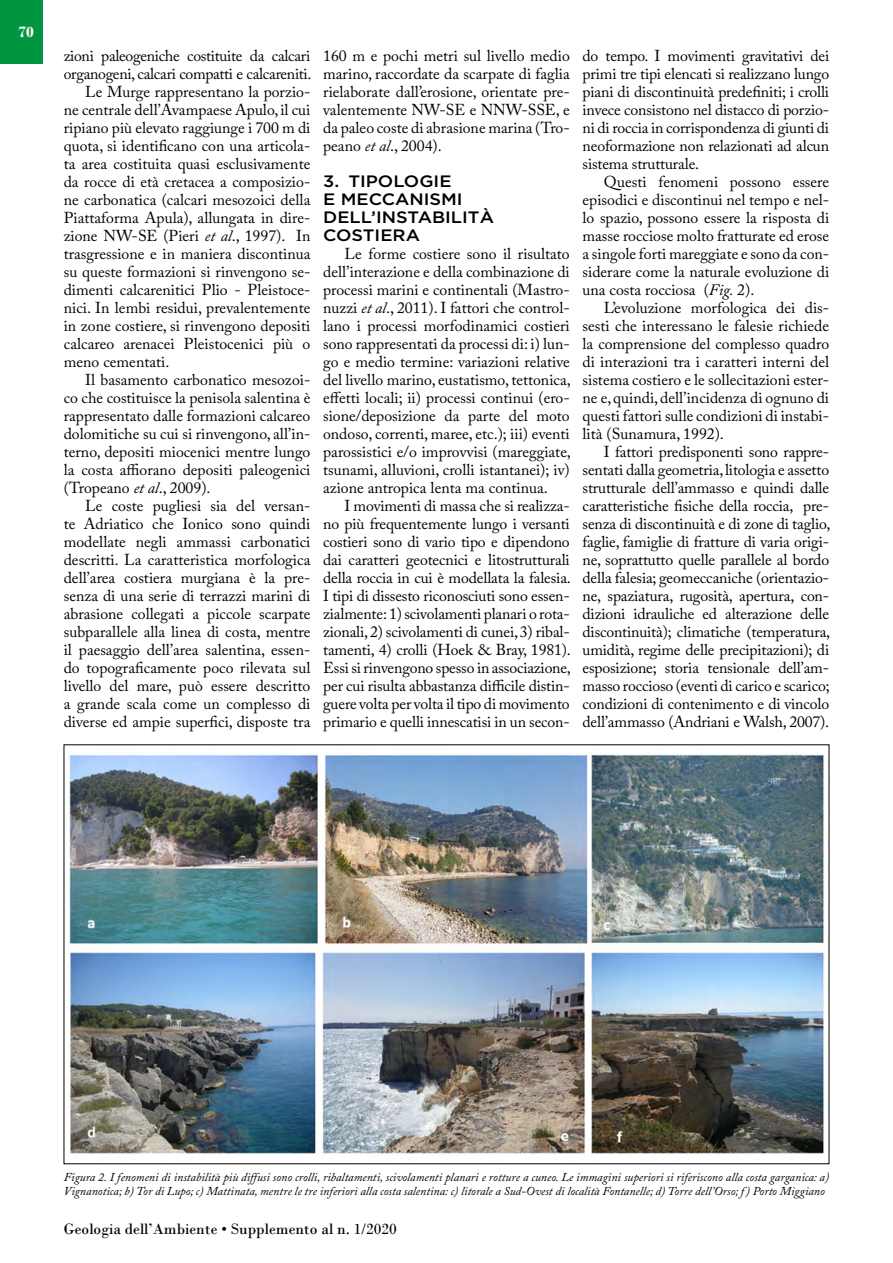
<style>
.page{position:relative;width:893px;height:1263px;background:#fff}
.page>*{position:absolute;margin:0;border:0;box-sizing:border-box;transform-origin:0 0}
.t1{font:500 16.5px/18px "Gotham HTF";color:#000;scale:1.1 1}
.t2{font:15.75px/18px "Adobe Caslon Pro";color:#000;text-align:justify}
.t3{font:15.75px "Bodoni";color:#000}
.t4{font:700 15.75px "Bodoni";color:#fff}
.t5{font:italic 12px/14.4px "Adobe Caslon Pro";color:#000}
.s1{font-style:italic}
</style>
<div class="page">
<div style="left:0;top:0;width:43px;height:64px;background:#009641"></div>
<img style="left:69px;top:754px;width:755px;height:401px">
<p class="t4" style="left:19px;top:23px;width:17px">70</p>
<p class="t2" style="left:64px;top:46px;width:248px">zioni paleogeniche costituite da calcari</p>
<p class="t2" style="left:64px;top:64px;width:249px">organogeni, calcari compatti e calcareniti.</p>
<p class="t2" style="left:85px;top:82px;width:227px">Le Murge rappresentano la porzio-</p>
<p class="t2" style="left:64px;top:100px;width:248px">ne centrale dell’Avampaese Apulo, il cui</p>
<p class="t2" style="left:64px;top:118px;width:248px">ripiano più elevato raggiunge i 700 m di</p>
<p class="t2" style="left:64px;top:136px;width:248px">quota, si identificano con una articola-</p>
<p class="t2" style="left:64px;top:154px;width:248px">ta area costituita quasi esclusivamente</p>
<p class="t2" style="left:64px;top:172px;width:248px">da rocce di età cretacea a composizio-</p>
<p class="t2" style="left:64px;top:190px;width:248px">ne carbonatica (calcari mesozoici della</p>
<p class="t2" style="left:64px;top:208px;width:248px">Piattaforma Apula), allungata in dire-</p>
<p class="t2" style="left:64px;top:226px;width:248px">zione NW-SE (Pieri <span class="s1">et al</span>., 1997). In</p>
<p class="t2" style="left:64px;top:244px;width:248px">trasgressione e in maniera discontinua</p>
<p class="t2" style="left:64px;top:262px;width:248px">su queste formazioni si rinvengono se-</p>
<p class="t2" style="left:64px;top:280px;width:248px">dimenti calcarenitici Plio - Pleistoce-</p>
<p class="t2" style="left:64px;top:298px;width:248px">nici. In lembi residui, prevalentemente</p>
<p class="t2" style="left:64px;top:316px;width:248px">in zone costiere, si rinvengono depositi</p>
<p class="t2" style="left:64px;top:334px;width:248px">calcareo arenacei Pleistocenici più o</p>
<p class="t2" style="left:64px;top:352px;width:107px">meno cementati.</p>
<p class="t2" style="left:85px;top:370px;width:227px">Il basamento carbonatico mesozoi-</p>
<p class="t2" style="left:64px;top:388px;width:248px">co che costituisce la penisola salentina è</p>
<p class="t2" style="left:64px;top:406px;width:248px">rappresentato dalle formazioni calcareo</p>
<p class="t2" style="left:64px;top:424px;width:248px">dolomitiche su cui si rinvengono, all’in-</p>
<p class="t2" style="left:64px;top:442px;width:248px">terno, depositi miocenici mentre lungo</p>
<p class="t2" style="left:64px;top:460px;width:248px">la costa affiorano depositi paleogenici</p>
<p class="t2" style="left:64px;top:478px;width:148px">(Tropeano <span class="s1">et al</span>., 2009).</p>
<p class="t2" style="left:85px;top:496px;width:227px">Le coste pugliesi sia del versan-</p>
<p class="t2" style="left:64px;top:514px;width:248px">te Adriatico che Ionico sono quindi</p>
<p class="t2" style="left:64px;top:532px;width:248px">modellate negli ammassi carbonatici</p>
<p class="t2" style="left:64px;top:550px;width:248px">descritti. La caratteristica morfologica</p>
<p class="t2" style="left:64px;top:568px;width:248px">dell’area costiera murgiana è la pre-</p>
<p class="t2" style="left:64px;top:586px;width:248px">senza di una serie di terrazzi marini di</p>
<p class="t2" style="left:64px;top:604px;width:248px">abrasione collegati a piccole scarpate</p>
<p class="t2" style="left:64px;top:622px;width:248px">subparallele alla linea di costa, mentre</p>
<p class="t2" style="left:64px;top:640px;width:248px">il paesaggio dell’area salentina, essen-</p>
<p class="t2" style="left:64px;top:658px;width:248px">do topograficamente poco rilevata sul</p>
<p class="t2" style="left:64px;top:676px;width:248px">livello del mare, può essere descritto</p>
<p class="t2" style="left:64px;top:694px;width:248px">a grande scala come un complesso di</p>
<p class="t2" style="left:64px;top:712px;width:248px">diverse ed ampie superfici, disposte tra</p>
<p class="t2" style="left:323px;top:46px;width:248px">160 m e pochi metri sul livello medio marino, raccordate da scarpate di faglia rielaborate dall’erosione, orientate pre&shy;valentemente NW-SE e NNW-SSE, e da paleo coste di abrasione marina (Tro&shy;peano <span class="s1">et al</span>., 2004).</p>
<p class="t1" style="left:323px;top:171px;width:157px">3. TIPOLOGIE<br>E MECCANISMI<br>DELL’INSTABILITÀ<br>COSTIERA</p>
<p class="t2" style="left:323px;top:244px;width:249px;text-indent:21px">Le forme costiere sono il risultato dell’interazione e della combinazione di processi marini e continentali (Mastro&shy;nuzzi <span class="s1">et al</span>., 2011). I fattori che control&shy;lano i processi morfodinamici costieri sono rappresentati da processi di: i) lun&shy;go e medio termine: variazioni relative del livello marino, eustatismo, tettonica, effetti locali; ii) processi continui (ero&shy;sione/deposizione da parte del moto ondoso, correnti, maree, etc.); iii) eventi parossistici e/o improvvisi (mareggiate, tsunami, alluvioni, crolli istantanei); iv) azione antropica lenta ma continua.</p>
<p class="t2" style="left:323px;top:496px;width:249px;text-indent:21px">I movimenti di massa che si realizza&shy;no più frequentemente lungo i versanti costieri sono di vario tipo e dipendono dai caratteri geotecnici e litostrutturali della roccia in cui è modellata la falesia.<br>I tipi di dissesto riconosciuti sono essen&shy;zialmente: 1) scivolamenti planari o rota&shy;zionali, 2) scivolamenti di cunei, 3) ribal&shy;tamenti, 4) crolli (Hoek &amp; Bray, 1981).<br>Essi si rinvengono spesso in associazione, per cui risulta abbastanza difficile distin&shy;guere volta per volta il tipo di movimento primario e quelli innescatisi in un secon-</p>
<p class="t2" style="left:583px;top:46px;width:248px">do tempo. I movimenti gravitativi dei primi tre tipi elencati si realizzano lungo piani di discontinuità predefiniti; i crolli invece consistono nel distacco di porzio&shy;ni di roccia in corrispondenza di giunti di neoformazione non relazionati ad alcun sistema strutturale.</p>
<p class="t2" style="left:583px;top:172px;width:248px;text-indent:21px">Questi fenomeni possono essere episodici e discontinui nel tempo e nel&shy;lo spazio, possono essere la risposta di masse rocciose molto fratturate ed erose a singole forti mareggiate e sono da con&shy;siderare come la naturale evoluzione di una costa rocciosa (<span class="s1">Fig.</span> 2).</p>
<p class="t2" style="left:583px;top:298px;width:248px;text-indent:21px">L’evoluzione morfologica dei dis&shy;sesti che interessano le falesie richiede la comprensione del complesso quadro di interazioni tra i caratteri interni del sistema costiero e le sollecitazioni ester&shy;ne e, quindi, dell’incidenza di ognuno di questi fattori sulle condizioni di instabi&shy;lità (Sunamura, 1992).</p>
<p class="t2" style="left:583px;top:442px;width:249px;text-indent:21px">I fattori predisponenti sono rappre&shy;sentati dalla geometria, litologia e assetto strutturale dell’ammasso e quindi dalle caratteristiche fisiche della roccia, pre&shy;senza di discontinuità e di zone di taglio, faglie, famiglie di fratture di varia origi&shy;ne, soprattutto quelle parallele al bordo della falesia; geomeccaniche (orientazio&shy;ne, spaziatura, rugosità, apertura, con&shy;dizioni idrauliche ed alterazione delle discontinuità); climatiche (temperatura, umidità, regime delle precipitazioni); di esposizione; storia tensionale dell’am&shy;masso roccioso (eventi di carico e scarico; condizioni di contenimento e di vincolo dell’ammasso (Andriani e Walsh, 2007).</p>
<p class="t5" style="left:64px;top:1169px;width:767px">Figura 2. I fenomeni di instabilità più diffusi sono crolli, ribaltamenti, scivolamenti planari e rotture a cuneo. Le immagini superiori si riferiscono alla costa garganica: a)<br>Vignanotica; b) Tor di Lupo; c) Mattinata, mentre le tre inferiori alla costa salentina: c) litorale a Sud-Ovest di località Fontanelle; d) Torre dell’Orso; f ) Porto Miggiano</p>
<p class="t3" style="left:64px;top:1220px;width:335px">Geologia dell’Ambiente • Supplemento al n. 1/2020</p>
</div>
